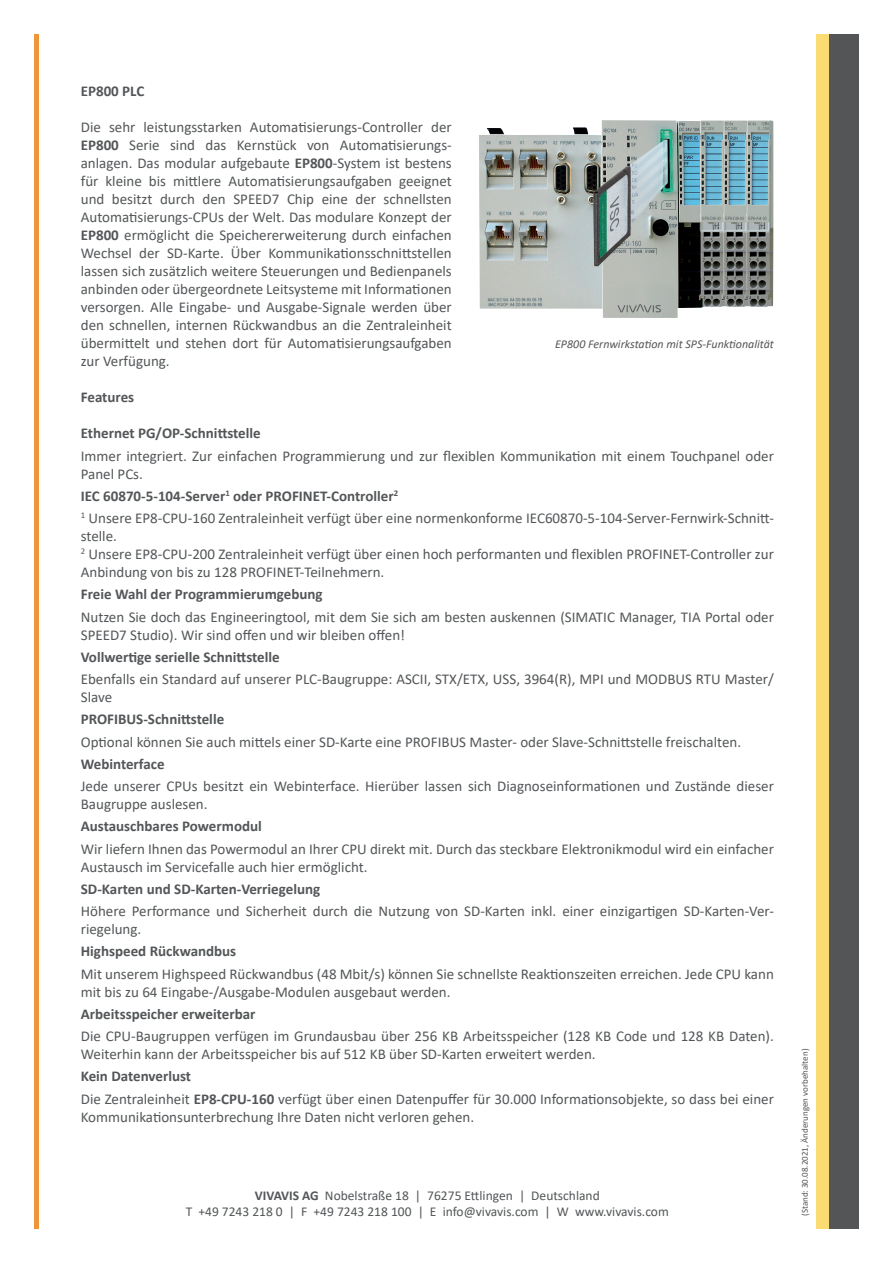
<style>
.page{position:relative;width:893px;height:1263px;background:#fff}
.page>*{position:absolute;margin:0;border:0;box-sizing:border-box;transform-origin:0 0}
.Fließtext{font:15px/18px "Calibri";color:#535658}
.Fließtext_Fett{font:700 15px "Calibri";color:#535658}
.Fließtext-2{font:13.5px "Calibri";color:#535557}
.Bildunterschrift{font:italic 12px "Calibri";color:#535557}
.Fließtext-3{font:9px "Calibri";color:#535557}
.s1{font-weight:700}
</style>
<div class="page">
<hr style="left:34px;top:34px;width:4px;height:1195px;background:#f0943a">
<div style="left:816px;top:34px;width:13px;height:1195px;background:#fadc72"></div>
<div style="left:829px;top:34px;width:30px;height:1195px;background:#535557"></div>
<img style="left:479px;top:120px;width:294px;height:198px">
<p class="Fließtext_Fett" style="left:81px;top:81px;width:65px">EP800 PLC</p>
<p class="Fließtext" style="left:81px;top:118px;width:372px;text-align:justify">Die sehr leistungsstarken Automatisierungs-Controller der <span class="s1">EP800</span> Serie sind das Kernstück von Automatisierungs&shy;anlagen. Das modular aufgebaute <span class="s1">EP800</span>-System ist bestens für kleine bis mittlere Automatisierungsaufgaben geeignet und besitzt durch den SPEED7 Chip eine der schnellsten Automatisierungs-CPUs der Welt. Das modulare Konzept der <span class="s1">EP800</span> ermöglicht die Speichererweiterung durch einfachen Wechsel der SD-Karte. Über Kommunikationsschnittstellen lassen sich zusätzlich weitere Steuerungen und Bedienpanels anbinden oder übergeordnete Leitsysteme mit Informationen versorgen. Alle Eingabe- und Ausgabe-Signale werden über den schnellen, internen Rückwandbus an die Zentraleinheit übermittelt und stehen dort für Automatisierungsaufgaben zur Verfügung.</p>
<p class="Fließtext_Fett" style="left:81px;top:387px;width:55px">Features</p>
<p class="Fließtext_Fett" style="left:81px;top:423px;width:181px">Ethernet PG/OP-Schnittstelle</p>
<p class="Fließtext" style="left:81px;top:446px;width:695px">Immer integriert. Zur einfachen Programmierung und zur flexiblen Kommunikation mit einem Touchpanel oder<br>Panel PCs.</p>
<p class="Fließtext_Fett" style="left:81px;top:485px;width:319px">IEC 60870-5-104-Server<sup>1</sup> oder PROFINET-Controller<sup>2</sup></p>
<p class="Fließtext" style="left:81px;top:509px;width:694px"><sup>1</sup> Unsere EP8-CPU-160 Zentraleinheit verfügt über eine normenkonforme IEC60870-5-104-Server-Fernwirk-Schnitt&shy;stelle.</p>
<p class="Fließtext" style="left:81px;top:545px;width:695px"><sup>2</sup> Unsere EP8-CPU-200 Zentraleinheit verfügt über einen hoch performanten und flexiblen PROFINET-Controller zur<br>Anbindung von bis zu 128 PROFINET-Teilnehmern.</p>
<p class="Fließtext_Fett" style="left:81px;top:584px;width:243px">Freie Wahl der Programmierumgebung</p>
<p class="Fließtext" style="left:81px;top:607px;width:695px">Nutzen Sie doch das Engineeringtool, mit dem Sie sich am besten auskennen (SIMATIC Manager, TIA Portal oder<br>SPEED7 Studio). Wir sind offen und wir bleiben offen!</p>
<p class="Fließtext_Fett" style="left:81px;top:646px;width:200px">Vollwertige serielle Schnittstelle</p>
<p class="Fließtext" style="left:81px;top:670px;width:695px">Ebenfalls ein Standard auf unserer PLC-Baugruppe: ASCII, STX/ETX, USS, 3964(R), MPI und MODBUS RTU Master/<br>Slave</p>
<p class="Fließtext_Fett" style="left:81px;top:709px;width:145px">PROFIBUS-Schnittstelle</p>
<p class="Fließtext" style="left:81px;top:732px;width:662px">Optional können Sie auch mittels einer SD-Karte eine PROFIBUS Master- oder Slave-Schnittstelle freischalten.</p>
<p class="Fließtext_Fett" style="left:81px;top:753px;width:85px">Webinterface</p>
<p class="Fließtext" style="left:81px;top:777px;width:695px">Jede unserer CPUs besitzt ein Webinterface. Hierüber lassen sich Diagnoseinformationen und Zustände dieser<br>Baugruppe auslesen.</p>
<p class="Fließtext_Fett" style="left:81px;top:816px;width:183px">Austauschbares Powermodul</p>
<p class="Fließtext" style="left:81px;top:839px;width:695px">Wir liefern Ihnen das Powermodul an Ihrer CPU direkt mit. Durch das steckbare Elektronikmodul wird ein einfacher<br>Austausch im Servicefalle auch hier ermöglicht.</p>
<p class="Fließtext_Fett" style="left:81px;top:878px;width:241px">SD-Karten und SD-Karten-Verriegelung</p>
<p class="Fließtext" style="left:81px;top:902px;width:694px">Höhere Performance und Sicherheit durch die Nutzung von SD-Karten inkl. einer einzigartigen SD-Karten-Ver&shy;riegelung.</p>
<p class="Fließtext_Fett" style="left:81px;top:941px;width:157px">Highspeed Rückwandbus</p>
<p class="Fließtext" style="left:81px;top:964px;width:695px">Mit unserem Highspeed Rückwandbus (48 Mbit/s) können Sie schnellste Reaktionszeiten erreichen. Jede CPU kann mit bis zu 64 Eingabe-/Ausgabe-Modulen ausgebaut werden.</p>
<p class="Fließtext_Fett" style="left:81px;top:1003px;width:176px">Arbeitsspeicher erweiterbar</p>
<p class="Fließtext" style="left:81px;top:1027px;width:695px">Die CPU-Baugruppen verfügen im Grundausbau über 256 KB Arbeitsspeicher (128 KB Code und 128 KB Daten).<br>Weiterhin kann der Arbeitsspeicher bis auf 512 KB über SD-Karten erweitert werden.</p>
<p class="Fließtext_Fett" style="left:81px;top:1066px;width:112px">Kein Datenverlust</p>
<p class="Fließtext" style="left:81px;top:1089px;width:695px">Die Zentraleinheit <span class="s1">EP8-CPU-160</span> verfügt über einen Datenpuffer für 30.000 Informationsobjekte, so dass bei einer<br>Kommunikationsunterbrechung Ihre Daten nicht verloren gehen.</p>
<p class="Bildunterschrift" style="left:555px;top:335px;width:220px">EP800 Fernwirkstation mit SPS-Funktionalität</p>
<p class="Fließtext-2" style="left:255px;top:1186px;width:346px"><span class="s1">VIVAVIS AG</span> Nobelstraße 18 | 76275 Ettlingen | Deutschland</p>
<p class="Fließtext-2" style="left:186px;top:1202px;width:485px">T +49 7243 218 0 | F +49 7243 218 100 | E info@vivavis.com | W www.vivavis.com</p>
<p class="Fließtext-3" style="left:799px;top:1216px;width:169px;rotate:-90deg">(Stand: 30.08.2021, Änderungen vorbehalten)</p>
</div>
